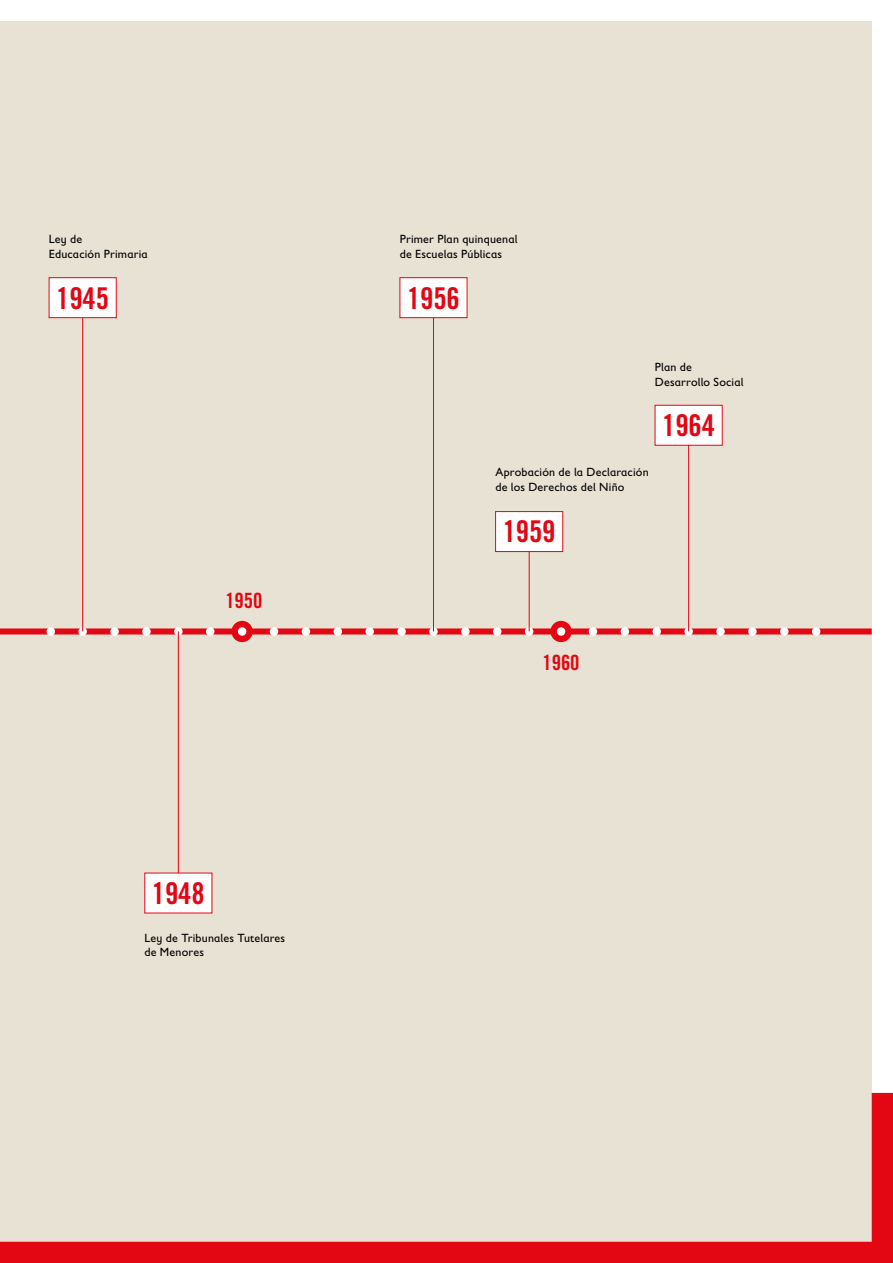
<style>
.page{position:relative;width:893px;height:1263px;background:#fff}
.page>*{position:absolute;margin:0;border:0;box-sizing:border-box;transform-origin:0 0}
.t1{font:30px "Trade Gothic LT Std Bd Cn 20";letter-spacing:-.005em;color:#e30613}
.t2{font:21px "Trade Gothic LT Std Bd Cn 20";letter-spacing:-.005em;color:#e30613}
.t3{font:12px "Gill Sans Infant Std";letter-spacing:.015em;color:#000}
</style>
<div class="page">
<div style="left:0;top:21px;width:872px;height:1242px;background:#e7e2d3"></div>
<svg style="left:0;top:1093px;width:893px;height:170px"></svg>
<div style="left:0;top:628px;width:872px;height:6px;background:#e30613"></div>
<div style="left:47px;top:627px;width:8px;height:9px;background:#fff;border-radius:50%"></div>
<svg style="left:78px;top:627px;width:9px;height:9px"></svg>
<div style="left:110px;top:627px;width:9px;height:9px;background:#fff;border-radius:50%"></div>
<div style="left:142px;top:627px;width:9px;height:9px;background:#fff;border-radius:50%"></div>
<svg style="left:174px;top:627px;width:9px;height:9px"></svg>
<div style="left:206px;top:627px;width:8px;height:9px;background:#fff;border-radius:50%"></div>
<div style="left:231px;top:621px;width:22px;height:21px;background:#e30613;border-radius:50%"></div>
<div style="left:238px;top:627px;width:8px;height:9px;background:#fff;border-radius:50%"></div>
<div style="left:270px;top:627px;width:8px;height:9px;background:#fff;border-radius:50%"></div>
<div style="left:302px;top:627px;width:8px;height:9px;background:#fff;border-radius:50%"></div>
<div style="left:334px;top:627px;width:8px;height:9px;background:#fff;border-radius:50%"></div>
<div style="left:365px;top:627px;width:9px;height:9px;background:#fff;border-radius:50%"></div>
<div style="left:397px;top:627px;width:9px;height:9px;background:#fff;border-radius:50%"></div>
<div style="left:429px;top:627px;width:9px;height:9px;background:#fff;border-radius:50%"></div>
<div style="left:461px;top:627px;width:9px;height:9px;background:#fff;border-radius:50%"></div>
<div style="left:493px;top:627px;width:8px;height:9px;background:#fff;border-radius:50%"></div>
<svg style="left:525px;top:627px;width:8px;height:9px"></svg>
<div style="left:550px;top:621px;width:22px;height:21px;background:#e30613;border-radius:50%"></div>
<div style="left:557px;top:627px;width:8px;height:9px;background:#fff;border-radius:50%"></div>
<div style="left:589px;top:627px;width:8px;height:9px;background:#fff;border-radius:50%"></div>
<div style="left:621px;top:627px;width:8px;height:9px;background:#fff;border-radius:50%"></div>
<div style="left:652px;top:627px;width:9px;height:9px;background:#fff;border-radius:50%"></div>
<svg style="left:684px;top:627px;width:9px;height:9px"></svg>
<div style="left:716px;top:627px;width:9px;height:9px;background:#fff;border-radius:50%"></div>
<div style="left:748px;top:627px;width:9px;height:9px;background:#fff;border-radius:50%"></div>
<div style="left:780px;top:627px;width:9px;height:9px;background:#fff;border-radius:50%"></div>
<hr style="left:529px;top:551px;width:1px;height:80px;background:#e30613">
<div style="left:496px;top:512px;width:67px;height:39px;background:#fff"></div>
<div style="left:495px;top:511px;width:68px;height:41px;border:1px solid #e30613"></div>
<hr style="left:178px;top:631px;width:1px;height:256px;background:#e30613">
<div style="left:145px;top:873px;width:67px;height:40px;background:#fff"></div>
<hr style="left:688px;top:444px;width:1px;height:187px;background:#e30613">
<div style="left:655px;top:405px;width:67px;height:40px;background:#fff"></div>
<div style="left:655px;top:405px;width:67px;height:40px;border:1px solid #e30613"></div>
<hr style="left:82px;top:313px;width:1px;height:318px;background:#e30613">
<div style="left:49px;top:278px;width:67px;height:40px;background:#fff"></div>
<div style="left:49px;top:277px;width:67px;height:41px;border:1px solid #e30613"></div>
<hr style="left:433px;top:313px;width:1px;height:318px;background:#e30613">
<div style="left:400px;top:278px;width:67px;height:40px;background:#fff"></div>
<div style="left:400px;top:277px;width:67px;height:41px;border:1px solid #e30613"></div>
<div style="left:812px;top:627px;width:8px;height:9px;background:#fff;border-radius:50%"></div>
<p class="t3" style="left:49px;top:232px;width:35px">Ley de</p>
<p class="t3" style="left:49px;top:247px;width:100px">Educación Primaria</p>
<p class="t1" style="left:56px;top:280px;width:54px">1945</p>
<p class="t2" style="left:225px;top:588px;width:38px">1950</p>
<p class="t1" style="left:152px;top:875px;width:54px">1948</p>
<p class="t3" style="left:145px;top:931px;width:142px">Ley de Tribunales Tutelares</p>
<p class="t3" style="left:145px;top:945px;width:61px">de Menores</p>
<p class="t3" style="left:400px;top:232px;width:119px">Primer Plan quinquenal</p>
<p class="t3" style="left:400px;top:247px;width:104px">de Escuelas Públicas</p>
<p class="t1" style="left:407px;top:280px;width:54px">1956</p>
<p class="t3" style="left:655px;top:360px;width:39px">Plan de</p>
<p class="t3" style="left:655px;top:375px;width:90px">Desarrollo Social</p>
<p class="t3" style="left:495px;top:465px;width:155px">Aprobación de la Declaración</p>
<p class="t3" style="left:495px;top:480px;width:131px">de los Derechos del Niño</p>
<p class="t1" style="left:503px;top:513px;width:54px">1959</p>
<p class="t1" style="left:662px;top:407px;width:54px">1964</p>
<p class="t2" style="left:543px;top:649px;width:38px">1960</p>
</div>
